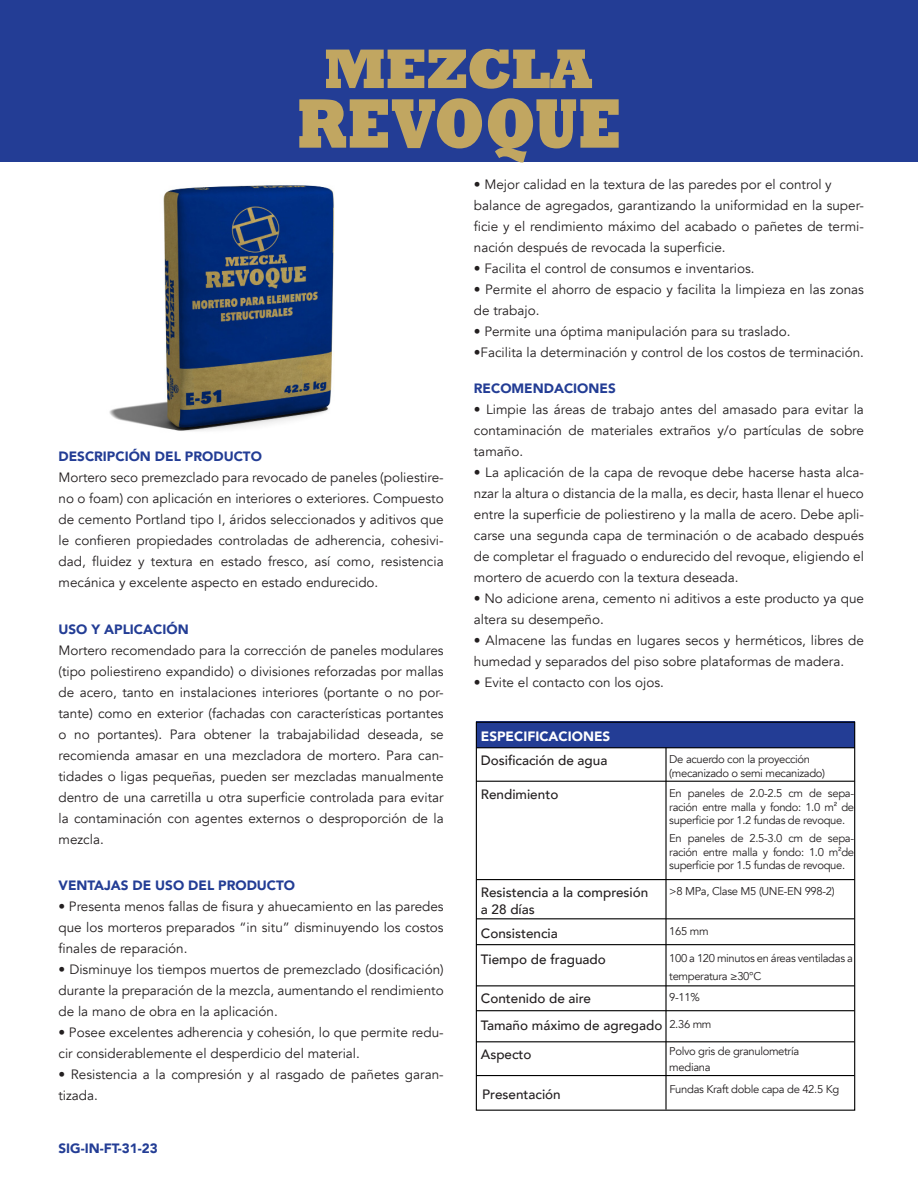
<style>
.page{position:relative;width:918px;height:1188px;background:#fff}
.page>*{position:absolute;margin:0;border:0;box-sizing:border-box;transform-origin:0 0}
.t1{font:13.5px/21px "Avenir";color:#231f20;text-align:justify}
.t2{font:500 13.5px "Avenir";color:#231f20}
.t3{font:900 13.5px "Avenir";color:#233d95}
.t4{font:900 13.5px "Avenir";color:#fff}
.t5{font:11.25px/13.5px "Avenir";letter-spacing:-.03em;color:#231f20;text-align:justify}
.s1{font-family:"Arcon"}
</style>
<div class="page">
<div style="left:476px;top:722px;width:379px;height:26px;background:#233d95"></div>
<img style="left:109px;top:185px;width:226px;height:246px">
<div style="left:476px;top:722px;width:379px;height:389px;border:1px solid #000"></div>
<hr style="left:665px;top:748px;width:2px;height:362px;background:#000">
<hr style="left:476px;top:781px;width:379px;height:1px;background:#000">
<hr style="left:476px;top:747px;width:379px;height:1px;background:#000">
<hr style="left:476px;top:879px;width:379px;height:1px;background:#000">
<hr style="left:476px;top:918px;width:378px;height:1px;background:#000">
<hr style="left:476px;top:944px;width:378px;height:1px;background:#000">
<hr style="left:476px;top:985px;width:378px;height:1px;background:#000">
<hr style="left:476px;top:1010px;width:378px;height:1px;background:#000">
<hr style="left:476px;top:1041px;width:378px;height:1px;background:#000">
<hr style="left:476px;top:1075px;width:378px;height:1px;background:#000">
<div style="left:0;top:0;width:918px;height:162px;background:#233d95"></div>
<svg style="left:326px;top:49px;width:266px;height:40px"></svg>
<svg style="left:299px;top:98px;width:320px;height:65px"></svg>
<p class="t3" style="left:58px;top:445px;width:205px">DESCRIPCIÓN DEL PRODUCTO</p>
<p class="t1" style="left:58px;top:467px;width:387px">Mortero seco premezclado para revocado de paneles (poliestire&shy;no o foam) con aplicación en interiores o exteriores. Compuesto de cemento Portland tipo I, áridos seleccionados y aditivos que le confieren propiedades controladas de adherencia, cohesivi&shy;dad, fluidez y textura en estado fresco, así como, resistencia mecánica y excelente aspecto en estado endurecido.</p>
<p class="t3" style="left:58px;top:618px;width:132px">USO Y APLICACIÓN</p>
<p class="t1" style="left:58px;top:640px;width:387px">Mortero recomendado para la corrección de paneles modulares (tipo poliestireno expandido) o divisiones reforzadas por mallas de acero, tanto en instalaciones interiores (portante o no por&shy;tante) como en exterior (fachadas con características portantes o no portantes). Para obtener la trabajabilidad deseada, se recomienda amasar en una mezcladora de mortero. Para can&shy;tidades o ligas pequeñas, pueden ser mezcladas manualmente dentro de una carretilla u otra superficie controlada para evitar la contaminación con agentes externos o desproporción de la mezcla.</p>
<p class="t3" style="left:58px;top:874px;width:238px">VENTAJAS DE USO DEL PRODUCTO</p>
<p class="t1" style="left:58px;top:896px;width:387px">• Presenta menos fallas de fisura y ahuecamiento en las paredes que los morteros preparados “in situ” disminuyendo los costos finales de reparación.</p>
<p class="t1" style="left:58px;top:959px;width:387px">• Disminuye los tiempos muertos de premezclado (dosificación) durante la preparación de la mezcla, aumentando el rendimiento de la mano de obra en la aplicación.</p>
<p class="t1" style="left:58px;top:1022px;width:387px">• Posee excelentes adherencia y cohesión, lo que permite redu&shy;cir considerablemente el desperdicio del material.</p>
<p class="t1" style="left:58px;top:1064px;width:387px">• Resistencia a la compresión y al rasgado de pañetes garan&shy;tizada.</p>
<p class="t3" style="left:58px;top:1137px;width:101px">SIG-IN-FT-31-23</p>
<p class="t1" style="left:474px;top:174px;width:359px">• Mejor calidad en la textura de las paredes por el control y</p>
<p class="t1" style="left:474px;top:195px;width:392px">balance de agregados, garantizando la uniformidad en la super&shy;ficie y el rendimiento máximo del acabado o pañetes de termi&shy;nación después de revocada la superficie.</p>
<p class="t1" style="left:474px;top:258px;width:282px">• Facilita el control de consumos e inventarios.</p>
<p class="t1" style="left:474px;top:279px;width:392px">• Permite el ahorro de espacio y facilita la limpieza en las zonas de trabajo.</p>
<p class="t1" style="left:474px;top:321px;width:318px">• Permite una óptima manipulación para su traslado.</p>
<p class="t1" style="left:474px;top:342px;width:392px">•Facilita la determinación y control de los costos de terminación.</p>
<p class="t3" style="left:474px;top:377px;width:143px">RECOMENDACIONES</p>
<p class="t1" style="left:474px;top:399px;width:392px">• Limpie las áreas de trabajo antes del amasado para evitar la contaminación de materiales extraños y/o partículas de sobre tamaño.</p>
<p class="t1" style="left:474px;top:462px;width:392px">• La aplicación de la capa de revoque debe hacerse hasta alca&shy;nzar la altura o distancia de la malla, es decir, hasta llenar el hueco entre la superficie de poliestireno y la malla de acero. Debe apli&shy;carse una segunda capa de terminación o de acabado después de completar el fraguado o endurecido del revoque, eligiendo el mortero de acuerdo con la textura deseada.</p>
<p class="t1" style="left:474px;top:588px;width:392px">• No adicione arena, cemento ni aditivos a este producto ya que altera su desempeño.</p>
<p class="t1" style="left:474px;top:630px;width:392px">• Almacene las fundas en lugares secos y herméticos, libres de humedad y separados del piso sobre plataformas de madera.</p>
<p class="t1" style="left:474px;top:672px;width:192px">• Evite el contacto con los ojos.</p>
<p class="t4" style="left:481px;top:725px;width:131px">ESPECIFICACIONES</p>
<p class="t2" style="left:481px;top:749px;width:128px">Dosificación de agua</p>
<p class="t5" style="left:669px;top:753px;width:142px">De acuerdo con la proyección</p>
<p class="t5" style="left:669px;top:766px;width:157px">(mecanizado o semi mecanizado)</p>
<p class="t2" style="left:481px;top:782px;width:79px">Rendimiento</p>
<p class="t5" style="left:669px;top:787px;width:186px">En paneles de 2.0-2.5 cm de sepa&shy;ración entre malla y fondo: 1.0 m<span class="s1">²</span> de superficie por 1.2 fundas de revoque.</p>
<p class="t5" style="left:669px;top:832px;width:186px">En paneles de 2.5-3.0 cm de sepa&shy;ración entre malla y fondo: 1.0 m<span class="s1">²</span>de superficie por 1.5 fundas de revoque.</p>
<p class="t5" style="left:669px;top:885px;width:167px">&gt;8 MPa, Clase M5 (UNE-EN 998-2)</p>
<p class="t2" style="left:481px;top:881px;width:169px">Resistencia a la compresión</p>
<p class="t2" style="left:481px;top:897px;width:56px">a 28 días</p>
<p class="t2" style="left:481px;top:922px;width:79px">Consistencia</p>
<p class="t5" style="left:669px;top:925px;width:41px">165 mm</p>
<p class="t2" style="left:481px;top:948px;width:127px">Tiempo de fraguado</p>
<p class="t5" style="left:669px;top:949px;width:185px;line-height:18px">100 a 120 minutos en áreas ventiladas a temperatura ≥30°C</p>
<p class="t2" style="left:481px;top:987px;width:112px">Contenido de aire</p>
<p class="t5" style="left:669px;top:991px;width:32px">9-11%</p>
<p class="t2" style="left:481px;top:1014px;width:183px">Tamaño máximo de agregado</p>
<p class="t5" style="left:669px;top:1018px;width:44px">2.36 mm</p>
<p class="t2" style="left:481px;top:1043px;width:52px">Aspecto</p>
<p class="t2" style="left:482px;top:1083px;width:80px">Presentación</p>
<p class="t5" style="left:669px;top:1045px;width:131px">Polvo gris de granulometría</p>
<p class="t5" style="left:669px;top:1061px;width:43px">mediana</p>
<p class="t5" style="left:669px;top:1083px;width:171px">Fundas Kraft doble capa de 42.5 Kg</p>
</div>
